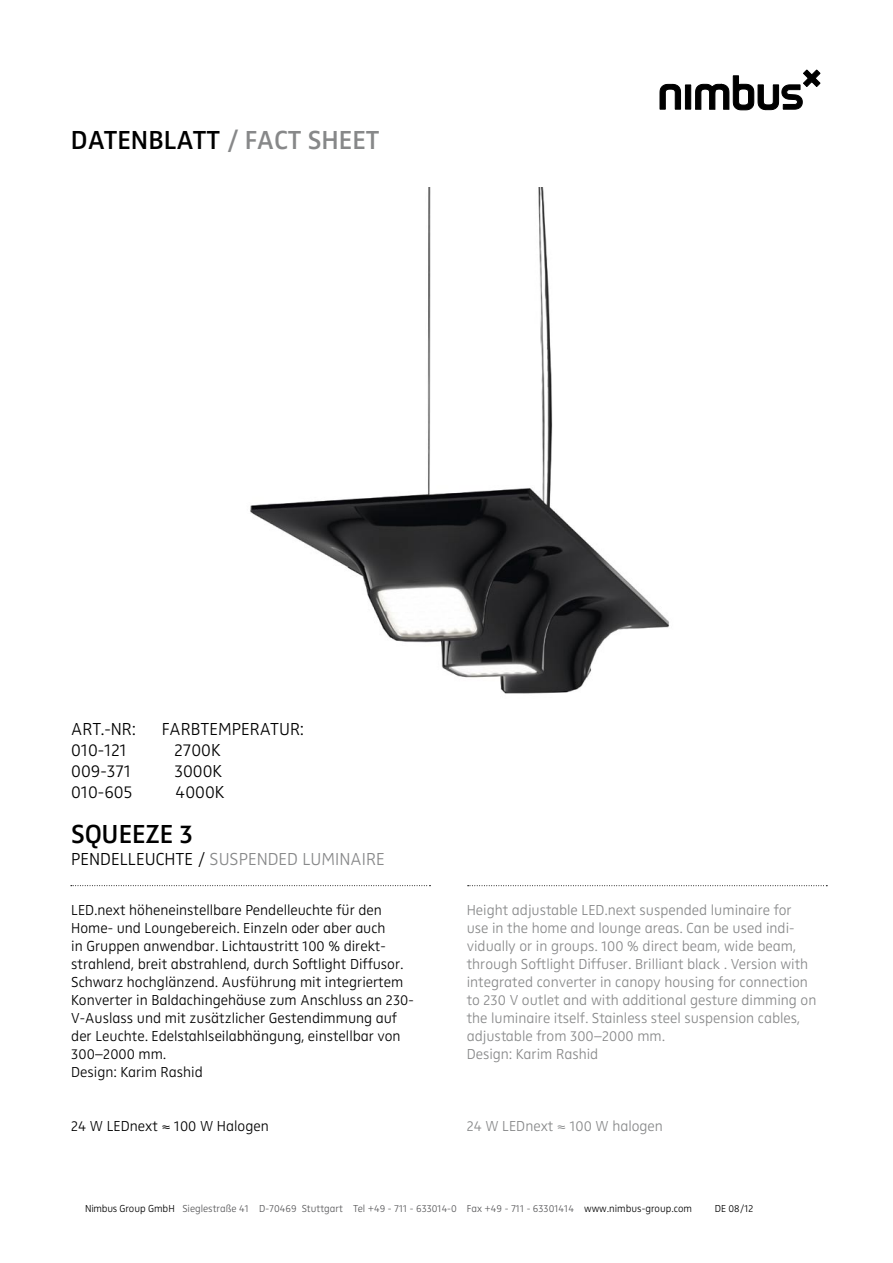
<style>
.page{position:relative;width:893px;height:1263px;background:#fff}
.page>*{position:absolute;margin:0;border:0;box-sizing:border-box;transform-origin:0 0}
.t1{font:27px "Zwo Semi Bold LF Plain Alt";color:#000}
.t2{font:18px "Zwo Light LF Plain Alt";color:#000}
.t3{font:18px "Zwo Light LF Plain Alt";color:#878889}
.t4{font:15px/18px "Zwo Light LF Plain Alt";color:#000}
.t5{font:15px/18px "Zwo Light LF Plain Alt";color:#878889}
.t6{font:10.5px "Zwo Light LF Plain Alt";color:#58585a}
.t7{font:10.5px "Zwo Light LF Plain Alt";color:#000}
.s1{color:#878889}
.s2{color:#000}
</style>
<div class="page">
<svg style="left:660px;top:70px;width:160px;height:40px"></svg>
<svg style="left:71px;top:885px;width:359px;height:1px"></svg>
<svg style="left:468px;top:885px;width:359px;height:1px"></svg>
<img style="left:250px;top:187px;width:420px;height:507px">
<h1 class="t1" style="left:71px;top:123px;width:310px">DATENBLATT <span class="s1">/ FACT SHEET</span></h1>
<p class="t2" style="left:71px;top:719px;width:66px">ART.-NR:</p>
<p class="t2" style="left:162px;top:719px;width:144px">FARBTEMPERATUR:</p>
<p class="t2" style="left:71px;top:740px;width:57px">010-121</p>
<p class="t2" style="left:174px;top:740px;width:48px">2700K</p>
<p class="t2" style="left:71px;top:761px;width:61px">009-371</p>
<p class="t2" style="left:174px;top:761px;width:49px">3000K</p>
<p class="t2" style="left:71px;top:782px;width:63px">010-605</p>
<p class="t2" style="left:176px;top:782px;width:50px">4000K</p>
<h1 class="t1" style="left:71px;top:818px;width:123px">SQUEEZE 3</h1>
<p class="t3" style="left:71px;top:848px;width:315px"><span class="s2">PENDELLEUCHTE /</span> SUSPENDED LUMINAIRE</p>
<p class="t4" style="left:71px;top:900px;width:344px">LED.next höheneinstellbare Pendelleuchte für den Home- und Loungebereich. Einzeln oder aber auch<br>in Gruppen anwendbar. Lichtaustritt 100 % direkt&shy;strahlend, breit abstrahlend, durch Softlight Diffusor.<br>Schwarz hochglänzend. Ausführung mit integriertem Konverter in Baldachingehäuse zum Anschluss an 230- V-Auslass und mit zusätzlicher Gestendimmung auf der Leuchte. Edelstahlseilabhängung, einstellbar von 300–2000 mm.<br>Design: Karim Rashid</p>
<p class="t5" style="left:467px;top:900px;width:351px">Height adjustable LED.next suspended luminaire for use in the home and lounge areas. Can be used indi&shy;vidually or in groups. 100 % direct beam, wide beam, through Softlight Diffuser. Brilliant black . Version with integrated converter in canopy housing for connection to 230 V outlet and with additional gesture dimming on the luminaire itself. Stainless steel suspension cables, adjustable from 300–2000 mm.<br>Design: Karim Rashid</p>
<p class="t4" style="left:71px;top:1116px;width:199px">24 W LEDnext ~ 100 W Halogen</p>
<p class="t4" style="left:162px;top:1119px;width:11px">~</p>
<p class="t5" style="left:467px;top:1116px;width:198px">24 W LEDnext ~ 100 W halogen</p>
<p class="t5" style="left:557px;top:1119px;width:11px">~</p>
<p class="t6" style="left:85px;top:1203px;width:608px"><span class="s2">Nimbus Group GmbH</span> Sieglestraße 41 D-70469 Stuttgart Tel +49 - 711 - 633014-0 Fax +49 - 711 - 63301414 <span class="s2">www.nimbus-group.com</span></p>
<p class="t7" style="left:715px;top:1203px;width:40px">DE 08/12</p>
</div>
